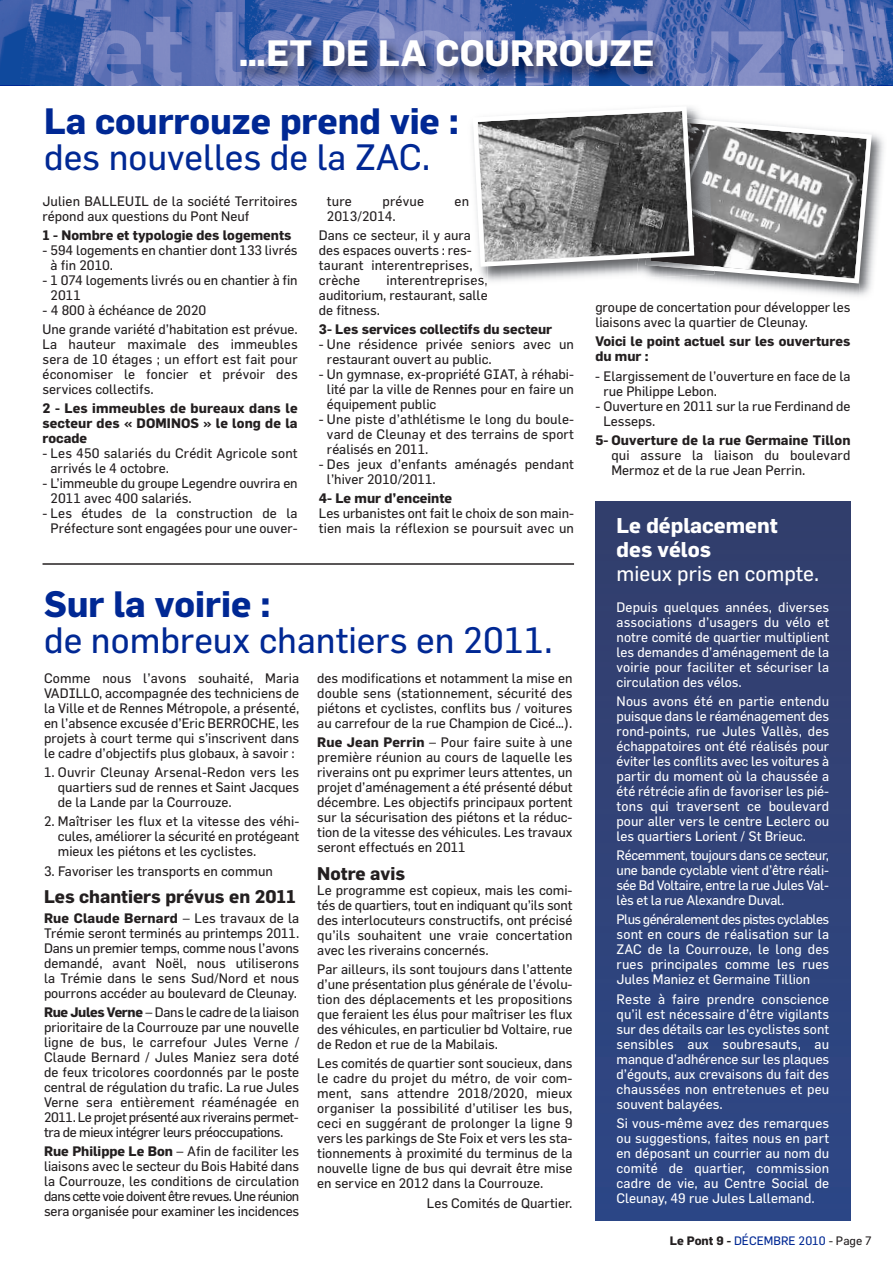
<style>
.page{position:relative;width:893px;height:1263px;background:#fff}
.page>*{position:absolute;margin:0;border:0;box-sizing:border-box;transform-origin:0 0}
.t1{font:36px "Flama";color:#002894}
.t2{font:700 36px "Flama";color:#002894}
.t3{font:700 36px "Flama";color:#fff}
.t4{font:700 21px/24px "Flama";color:#fff}
.t5{font:21px "Flama";color:#fff}
.t6{font:700 18px "Flama";color:#231f20}
.t7{font:13.5px/15px "Flama";color:#231f20;text-align:justify}
.t8{font:13.5px/15px "Flama";color:#fff;text-align:justify}
.t9{font:700 13.5px/15px "Flama";letter-spacing:.005em;color:#231f20;text-align:justify}
.t10{font:12px "Flama";color:#002894}
.s1{font-weight:700}
.s2{font-weight:700;color:#231f20}
.s3{color:#231f20}
</style>
<div class="page">
<img style="left:860px;top:134px;width:24px;height:162px">
<img style="left:742px;top:286px;width:118px;height:11px">
<svg style="left:472px;top:107px;width:402px;height:179px"></svg>
<img style="left:0;top:0;width:893px;height:85px">
<img style="left:595px;top:1220px;width:255px;height:1px">
<img style="left:595px;top:502px;width:255px;height:718px">
<img style="left:215px;top:11px;width:168px;height:4px">
<img style="left:36px;top:15px;width:834px;height:71px">
<img style="left:104px;top:85px;width:350px;height:1px">
<img style="left:90px;top:15px;width:364px;height:70px">
<hr style="left:43px;top:563px;width:531px;height:2px;background:#231f20">
<h1 class="t3" style="left:238px;top:31px;width:418px">…ET DE LA COURROUZE</h1>
<h1 class="t2" style="left:44px;top:99px;width:417px">La courrouze prend vie :</h1>
<h1 class="t1" style="left:44px;top:135px;width:388px">des nouvelles de la ZAC.</h1>
<p class="t7" style="left:43px;top:193px;width:257px">Julien BALLEUIL de la société Territoires répond aux questions du Pont Neuf</p>
<p class="t9" style="left:43px;top:227px;width:250px">1 - Nombre et typologie des logements</p>
<p class="t7" style="left:51px;top:242px;width:249px;text-indent:-8px">- 594 logements en chantier dont 133 livrés à fin 2010.</p>
<p class="t7" style="left:51px;top:272px;width:249px;text-indent:-8px">- 1 074 logements livrés ou en chantier à fin<br>2011</p>
<p class="t7" style="left:43px;top:300px;width:257px;line-height:19.2px">- 4 800 à échéance de 2020<br>Une grande variété d’habitation est prévue.</p>
<p class="t7" style="left:43px;top:336px;width:257px">La hauteur maximale des immeubles sera de 10 étages ; un effort est fait pour économiser le foncier et prévoir des services collectifs.</p>
<p class="t9" style="left:43px;top:401px;width:257px">2 - Les immeubles de bureaux dans le secteur des « DOMINOS » le long de la rocade</p>
<p class="t7" style="left:51px;top:446px;width:249px;text-indent:-8px">- Les 450 salariés du Crédit Agricole sont arrivés le 4 octobre.</p>
<p class="t7" style="left:51px;top:476px;width:249px;text-indent:-8px">- L’immeuble du groupe Legendre ouvrira en<br>2011 avec 400 salariés.</p>
<p class="t7" style="left:43px;top:506px;width:257px;text-align:center">- Les études de la construction de la<br>Préfecture sont engagées pour une ouver-</p>
<p class="t7" style="left:327px;top:193px;width:26px">ture</p>
<p class="t7" style="left:383px;top:193px;width:43px">prévue</p>
<p class="t7" style="left:455px;top:193px;width:16px">en</p>
<p class="t7" style="left:319px;top:206px;width:154px;line-height:19.2px;text-indent:8px">2013/2014.<br>Dans ce secteur, il y aura</p>
<p class="t7" style="left:319px;top:242px;width:155px">des espaces ouverts : res&shy;taurant interentreprises, crèche</p>
<p class="t7" style="left:319px;top:272px;width:170px;text-indent:68px">interentreprises, auditorium, restaurant, salle de fitness.</p>
<p class="t9" style="left:319px;top:321px;width:235px">3- Les services collectifs du secteur</p>
<p class="t7" style="left:327px;top:336px;width:249px;text-indent:-8px">- Une résidence privée seniors avec un restaurant ouvert au public.</p>
<p class="t7" style="left:327px;top:366px;width:249px;text-indent:-8px">- Un gymnase, ex-propriété GIAT, à réhabi&shy;lité par la ville de Rennes pour en faire un équipement public</p>
<p class="t7" style="left:327px;top:411px;width:249px;text-indent:-8px">- Une piste d’athlétisme le long du boule&shy;vard de Cleunay et des terrains de sport réalisés en 2011.</p>
<p class="t7" style="left:327px;top:456px;width:249px;text-indent:-8px">- Des jeux d’enfants aménagés pendant l’hiver 2010/2011.</p>
<p class="t9" style="left:319px;top:491px;width:135px">4- Le mur d’enceinte</p>
<p class="t7" style="left:319px;top:506px;width:257px">Les urbanistes ont fait le choix de son main&shy;tien mais la réflexion se poursuit avec un</p>
<h1 class="t2" style="left:44px;top:582px;width:228px">Sur la voirie :</h1>
<h1 class="t1" style="left:44px;top:618px;width:510px">de nombreux chantiers en 2011.</h1>
<p class="t7" style="left:44px;top:670px;width:257px">Comme nous l’avons souhaité, Maria VADILLO, accompagnée des techniciens de la Ville et de Rennes Métropole, a présenté, en l’absence excusée d’Eric BERROCHE, les projets à court terme qui s’inscrivent dans le cadre d’objectifs plus globaux, à savoir :</p>
<p class="t7" style="left:58px;top:764px;width:243px;text-indent:-14px">1. Ouvrir Cleunay Arsenal-Redon vers les quartiers sud de rennes et Saint Jacques de la Lande par la Courrouze.</p>
<p class="t7" style="left:58px;top:814px;width:243px;text-indent:-14px">2. Maîtriser les flux et la vitesse des véhi&shy;cules, améliorer la sécurité en protégeant mieux les piétons et les cyclistes.</p>
<p class="t7" style="left:44px;top:863px;width:230px">3. Favoriser les transports en commun</p>
<h3 class="t6" style="left:44px;top:886px;width:254px">Les chantiers prévus en 2011</h3>
<p class="t7" style="left:44px;top:910px;width:257px"><span class="s1">Rue Claude Bernard</span> – Les travaux de la Trémie seront terminés au printemps 2011.<br>Dans un premier temps, comme nous l’avons demandé, avant Noël, nous utiliserons la Trémie dans le sens Sud/Nord et nous pourrons accéder au boulevard de Cleunay.</p>
<p class="t7" style="left:44px;top:1004px;width:257px"><span class="s1">Rue Jules Verne</span> – Dans le cadre de la liaison prioritaire de la Courrouze par une nouvelle ligne de bus, le carrefour Jules Verne / Claude Bernard / Jules Maniez sera doté de feux tricolores coordonnés par le poste central de régulation du trafic. La rue Jules Verne sera entièrement réaménagée en 2011. Le projet présenté aux riverains permet&shy;tra de mieux intégrer leurs préoccupations.</p>
<p class="t7" style="left:44px;top:1143px;width:257px"><span class="s1">Rue Philippe Le Bon</span> – Afin de faciliter les liaisons avec le secteur du Bois Habité dans la Courrouze, les conditions de circulation dans cette voie doivent être revues. Une réunion sera organisée pour examiner les incidences</p>
<p class="t7" style="left:317px;top:670px;width:257px">des modifications et notamment la mise en double sens (stationnement, sécurité des piétons et cyclistes, conflits bus / voitures au carrefour de la rue Champion de Cicé…).</p>
<p class="t7" style="left:317px;top:734px;width:257px"><span class="s1">Rue Jean Perrin</span> – Pour faire suite à une première réunion au cours de laquelle les riverains ont pu exprimer leurs attentes, un projet d’aménagement a été présenté début décembre. Les objectifs principaux portent sur la sécurisation des piétons et la réduc&shy;tion de la vitesse des véhicules. Les travaux seront effectués en 2011</p>
<h3 class="t6" style="left:317px;top:862px;width:89px">Notre avis</h3>
<p class="t7" style="left:317px;top:882px;width:257px">Le programme est copieux, mais les comi&shy;tés de quartiers, tout en indiquant qu’ils sont des interlocuteurs constructifs, ont précisé qu’ils souhaitent une vraie concertation avec les riverains concernés.</p>
<p class="t7" style="left:317px;top:961px;width:257px">Par ailleurs, ils sont toujours dans l’attente d’une présentation plus générale de l’évolu&shy;tion des déplacements et les propositions que feraient les élus pour maîtriser les flux des véhicules, en particulier bd Voltaire, rue de Redon et rue de la Mabilais.</p>
<p class="t7" style="left:317px;top:1056px;width:257px">Les comités de quartier sont soucieux, dans le cadre du projet du métro, de voir com&shy;ment, sans attendre 2018/2020, mieux organiser la possibilité d’utiliser les bus, ceci en suggérant de prolonger la ligne 9 vers les parkings de Ste Foix et vers les sta&shy;tionnements à proximité du terminus de la nouvelle ligne de bus qui devrait être mise en service en 2012 dans la Courrouze.</p>
<p class="t7" style="left:427px;top:1195px;width:147px">Les Comités de Quartier.</p>
<p class="t7" style="left:595px;top:299px;width:257px">groupe de concertation pour développer les liaisons avec la quartier de Cleunay.</p>
<p class="t9" style="left:595px;top:334px;width:257px">Voici le point actuel sur les ouvertures du mur :</p>
<p class="t7" style="left:603px;top:368px;width:249px;text-indent:-8px">- Elargissement de l’ouverture en face de la rue Philippe Lebon.</p>
<p class="t7" style="left:603px;top:398px;width:249px;text-indent:-8px">- Ouverture en 2011 sur la rue Ferdinand de<br>Lesseps.</p>
<p class="t9" style="left:595px;top:432px;width:257px">5- Ouverture de la rue Germaine Tillon</p>
<p class="t7" style="left:611px;top:447px;width:241px">qui assure la liaison du boulevard<br>Mermoz et de la rue Jean Perrin.</p>
<h2 class="t4" style="left:617px;top:513px;width:163px">Le déplacement des vélos</h2>
<h2 class="t5" style="left:617px;top:561px;width:204px">mieux pris en compte.</h2>
<p class="t8" style="left:617px;top:599px;width:214px">Depuis quelques années, diverses associations d’usagers du vélo et notre comité de quartier multiplient les demandes d’aménagement de la voirie pour faciliter et sécuriser la circulation des vélos.</p>
<p class="t8" style="left:617px;top:693px;width:214px">Nous avons été en partie entendu puisque dans le réaménagement des rond-points, rue Jules Vallès, des échappatoires ont été réalisés pour éviter les conflits avec les voitures à partir du moment où la chaussée a été rétrécie afin de favoriser les pié&shy;tons qui traversent ce boulevard pour aller vers le centre Leclerc ou les quartiers Lorient / St Brieuc.</p>
<p class="t8" style="left:617px;top:847px;width:214px">Récemment, toujours dans ce secteur, une bande cyclable vient d’être réali&shy;sée Bd Voltaire, entre la rue Jules Val&shy;lès et la rue Alexandre Duval.</p>
<p class="t8" style="left:617px;top:912px;width:214px">Plus généralement des pistes cyclables sont en cours de réalisation sur la ZAC de la Courrouze, le long des rues principales comme les rues Jules Maniez et Germaine Tillion</p>
<p class="t8" style="left:617px;top:991px;width:214px">Reste à faire prendre conscience qu’il est nécessaire d’être vigilants sur des détails car les cyclistes sont sensibles aux soubresauts, au manque d’adhérence sur les plaques d’égouts, aux crevaisons du fait des chaussées non entretenues et peu souvent balayées.</p>
<p class="t8" style="left:617px;top:1115px;width:214px">Si vous-même avez des remarques ou suggestions, faites nous en part en déposant un courrier au nom du comité de quartier, commission cadre de vie, au Centre Social de Cleunay, 49 rue Jules Lallemand.</p>
<p class="t10" style="left:670px;top:1233px;width:203px"><span class="s2">Le Pont 9 -</span> DÉCEMBRE 2010 <span class="s3">- Page 7</span></p>
</div>
